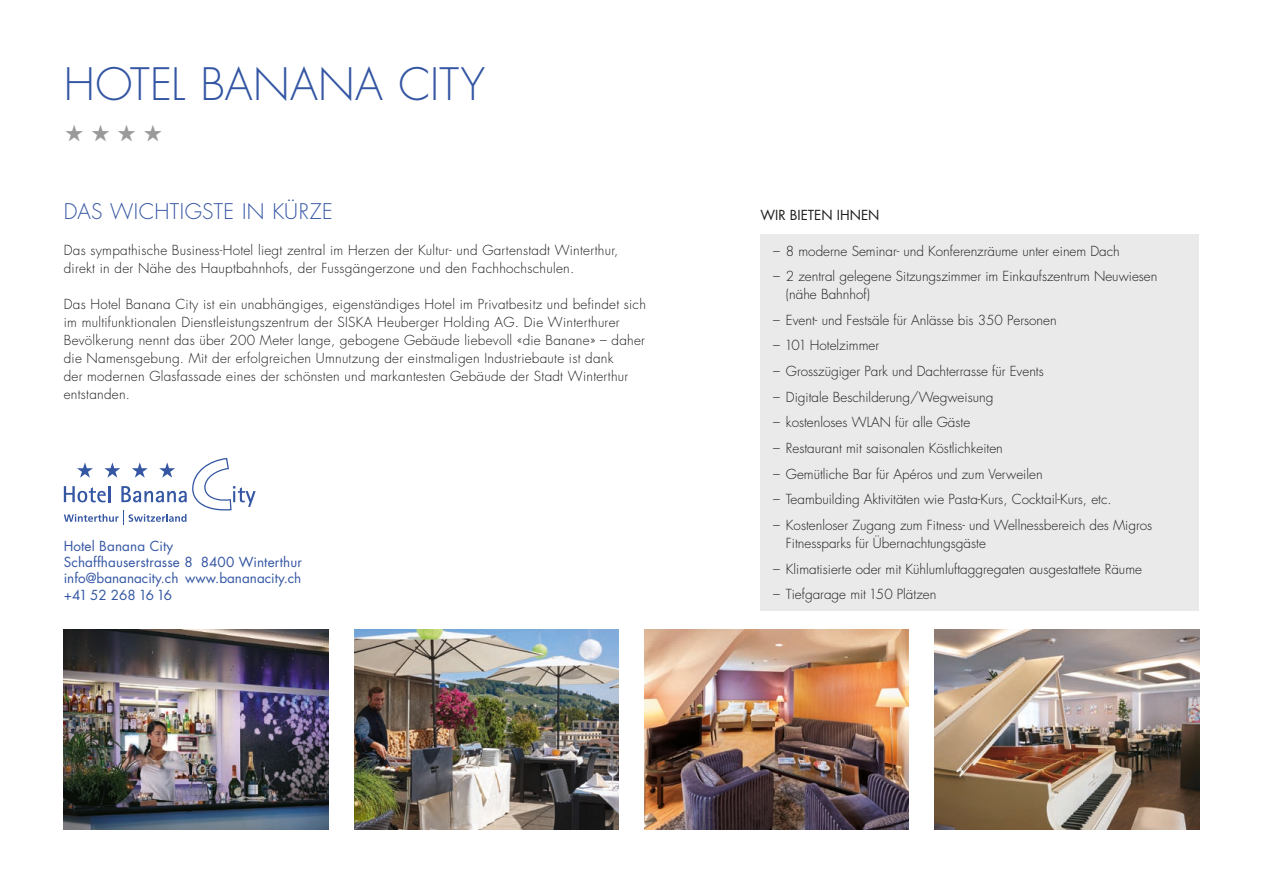
<style>
.page{position:relative;width:1263px;height:893px;background:#fff}
.page>*{position:absolute;margin:0;border:0;box-sizing:border-box;transform-origin:0 0}
.t1{font:300 43.5px "Futura Std";letter-spacing:.005em;color:#3456a3}
.t2{font:300 21px "Futura Std";letter-spacing:.02em;color:#3456a3}
.t3{font:300 13.5px/18px "Futura Std";letter-spacing:.01em;color:#1d1d1b}
.t4{font:13.5px "Futura Std";letter-spacing:.01em;color:#3456a3}
.t5{font:13.5px "Futura Std";color:#1d1d1b}
.t6{font:13.5px "Futura Std";letter-spacing:-.05em;color:#3456a3}
</style>
<div class="page">
<div style="left:760px;top:234px;width:439px;height:377px;background:#ebeaeb"></div>
<svg style="left:64px;top:458px;width:192px;height:67px"></svg>
<img style="left:934px;top:629px;width:265px;height:200px">
<img style="left:64px;top:629px;width:264px;height:200px">
<img style="left:354px;top:629px;width:265px;height:200px">
<img style="left:644px;top:629px;width:265px;height:200px">
<p class="t1" style="left:64px;top:57px;width:423px">HOTEL BANANA CITY</p>
<p class="t2" style="left:64px;top:198px;width:270px">DAS WICHTIGSTE IN KÜRZE</p>
<p class="t3" style="left:64px;top:241px;width:556px">Das sympathische Business-Hotel liegt zentral im Herzen der Kultur- und Gartenstadt Winterthur, direkt in der Nähe des Hauptbahnhofs, der Fussgängerzone und den Fachhochschulen.</p>
<p class="t3" style="left:64px;top:295px;width:584px">Das Hotel Banana City ist ein unabhängiges, eigenständiges Hotel im Privatbesitz und befindet sich im multifunktionalen Dienstleistungszentrum der SISKA Heuberger Holding AG. Die Winterthurer Bevölkerung nennt das über 200 Meter lange, gebogene Gebäude liebevoll «die Banane» – daher die Namensgebung. Mit der erfolgreichen Umnutzung der einstmaligen Industriebaute ist dank<br>der modernen Glasfassade eines der schönsten und markantesten Gebäude der Stadt Winterthur entstanden.</p>
<p class="t4" style="left:64px;top:537px;width:111px">Hotel Banana City</p>
<p class="t4" style="left:64px;top:554px;width:240px">Schaffhauserstrasse 8 8400 Winterthur</p>
<p class="t4" style="left:64px;top:570px;width:239px">info@bananacity.ch www.bananacity.ch</p>
<p class="t6" style="left:64px;top:586px;width:110px">+41 52 268 16 16</p>
<p class="t5" style="left:760px;top:206px;width:121px">WIR BIETEN IHNEN</p>
<p class="t3" style="left:773px;top:242px;width:348px">– 8 moderne Seminar- und Konferenzräume unter einem Dach</p>
<p class="t3" style="left:786px;top:268px;width:373px;text-indent:-13px">– 2 zentral gelegene Sitzungszimmer im Einkaufszentrum Neuwiesen (nähe Bahnhof)</p>
<p class="t3" style="left:773px;top:311px;width:285px">– Event- und Festsäle für Anlässe bis 350 Personen</p>
<p class="t3" style="left:773px;top:337px;width:107px">– 101 Hotelzimmer</p>
<p class="t3" style="left:773px;top:363px;width:272px">– Grosszügiger Park und Dachterrasse für Events</p>
<p class="t3" style="left:773px;top:388px;width:222px">– Digitale Beschilderung/Wegweisung</p>
<p class="t3" style="left:773px;top:414px;width:199px">– kostenloses WLAN für alle Gäste</p>
<p class="t3" style="left:773px;top:440px;width:231px">– Restaurant mit saisonalen Köstlichkeiten</p>
<p class="t3" style="left:773px;top:465px;width:271px">– Gemütliche Bar für Apéros und zum Verweilen</p>
<p class="t3" style="left:773px;top:491px;width:340px">– Teambuilding Aktivitäten wie Pasta-Kurs, Cocktail-Kurs, etc.</p>
<p class="t3" style="left:786px;top:517px;width:368px;text-indent:-13px">– Kostenloser Zugang zum Fitness- und Wellnessbereich des Migros<br>Fitnessparks für Übernachtungsgäste</p>
<p class="t3" style="left:773px;top:560px;width:370px">– Klimatisierte oder mit Kühlumluftaggregaten ausgestattete Räume</p>
<p class="t3" style="left:773px;top:586px;width:165px">– Tiefgarage mit 150 Plätzen</p>
</div>
